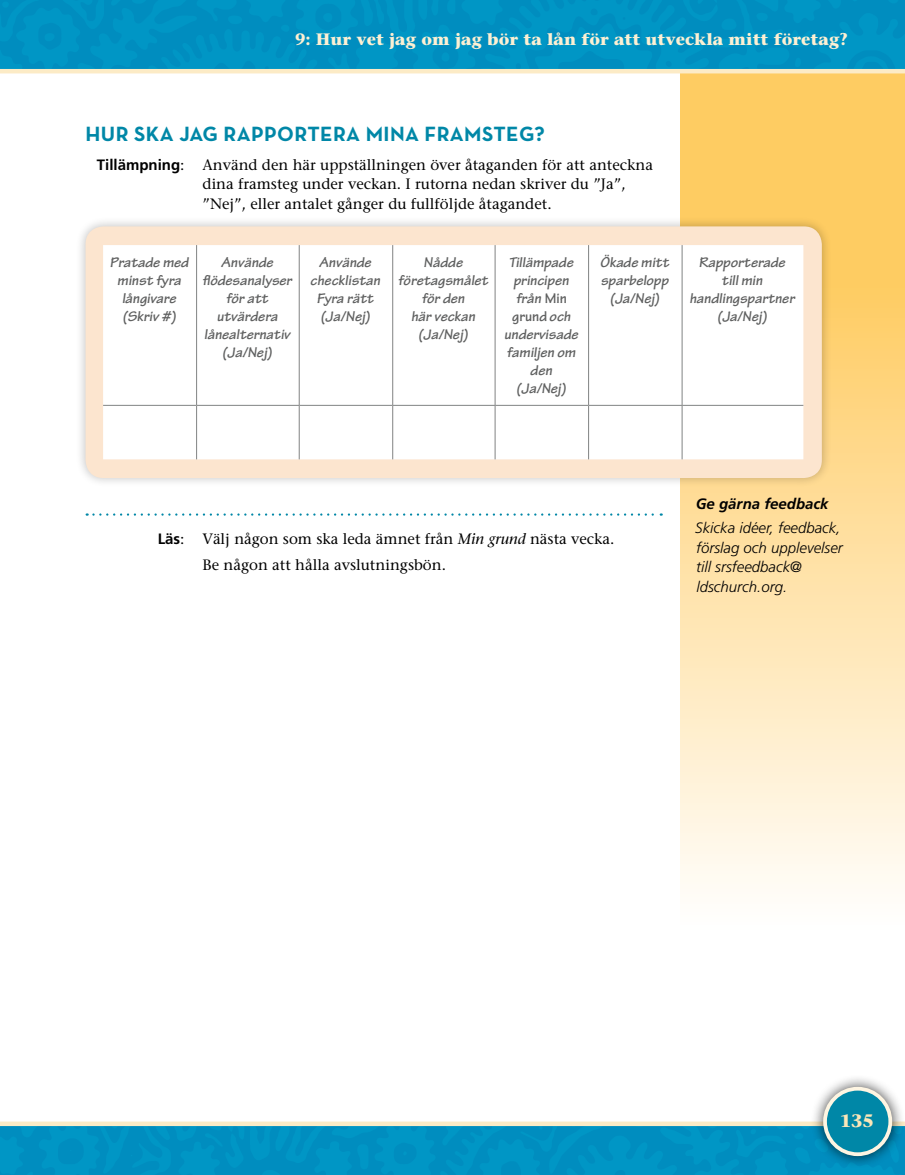
<style>
.page{position:relative;width:905px;height:1175px;background:#fff}
.page>*{position:absolute;margin:0;border:0;box-sizing:border-box;transform-origin:0 0}
.LISTdef-1_title{font:700 21px "Neutralds Lat";letter-spacing:.02em;color:#0087a7}
.t1{font:700 18px "Stone Seriflds Lat";color:#fbe6b8}
.t2{font:700 16.5px "Stone Seriflds Lat";color:#fdf0d3}
.t3{font:italic 700 15px/18px "Tektonlds Lat";color:#5f6060;text-align:center}
.LISTdef-1_para_first{font:500 15px/19.5px "Stone Seriflds Lat";color:#000}
.TCHR_para_first{font:italic 300 15px/19.5px "Frutigerlds Lat";color:#000}
.LISTdef-1_para{font:500 15px "Stone Seriflds Lat";color:#000}
.TCHR_title{font:italic 700 15px "Frutigerlds Lat";color:#000}
.s1{font-family:"Frutigerlds Lat";font-weight:700}
.s2{font-style:normal}
.s3{font-style:italic}
</style>
<div class="page">
<svg style="left:680px;top:73px;width:224px;height:816px"></svg>
<div style="left:0;top:1126px;width:904px;height:48px;background:#008fbf"></div>
<div style="left:0;top:1121px;width:904px;height:5px;background:#fcebc6"></div>
<div style="left:810px;top:1074px;width:94px;height:94px;background:#000;opacity:.75"></div>
<div style="left:825px;top:1088px;width:65px;height:66px;background:#0087a7;border-radius:50%"></div>
<div style="left:823px;top:1086px;width:69px;height:70px;border:4px solid #fef5e2;border-radius:50%"></div>
<div style="left:0;top:0;width:904px;height:69px;background:#0093c2"></div>
<div style="left:75px;top:216px;width:757px;height:272px;background:#000;opacity:.25"></div>
<div style="left:86px;top:226px;width:735px;height:252px;background:#fce5cf;border-radius:18px"></div>
<div style="left:103px;top:245px;width:700px;height:214px;background:#fff"></div>
<hr style="left:196px;top:245px;width:1px;height:160px;background:#818383">
<hr style="left:299px;top:245px;width:1px;height:160px;background:#818383">
<hr style="left:392px;top:245px;width:1px;height:160px;background:#818383">
<hr style="left:494px;top:245px;width:1px;height:160px;background:#818383">
<hr style="left:588px;top:245px;width:1px;height:160px;background:#818383">
<hr style="left:681px;top:245px;width:1px;height:160px;background:#818383">
<hr style="left:103px;top:405px;width:93px;height:1px;background:#818383">
<hr style="left:196px;top:405px;width:103px;height:1px;background:#818383">
<hr style="left:196px;top:406px;width:1px;height:53px;background:#818383">
<hr style="left:299px;top:405px;width:94px;height:1px;background:#818383">
<hr style="left:299px;top:406px;width:1px;height:53px;background:#818383">
<hr style="left:393px;top:405px;width:102px;height:1px;background:#818383">
<hr style="left:392px;top:406px;width:1px;height:53px;background:#818383">
<hr style="left:495px;top:405px;width:93px;height:1px;background:#818383">
<hr style="left:494px;top:406px;width:1px;height:53px;background:#818383">
<hr style="left:588px;top:405px;width:94px;height:1px;background:#818383">
<hr style="left:588px;top:406px;width:1px;height:53px;background:#818383">
<hr style="left:682px;top:405px;width:121px;height:1px;background:#818383">
<hr style="left:681px;top:406px;width:1px;height:53px;background:#818383">
<svg style="left:87px;top:513px;width:574px;height:2px"></svg>
<hr style="left:0;top:69px;width:904px;height:4px;background:#fcebc6">
<p class="t2" style="left:295px;top:25px;width:554px">9: Hur vet jag om jag bör ta lån för att utveckla mitt företag?</p>
<p class="LISTdef-1_title" style="left:86px;top:116px;width:461px">HUR SKA JAG RAPPORTERA MINA FRAMSTEG?</p>
<p class="LISTdef-1_para_first" style="left:202px;top:154px;width:452px;text-indent:-106px"><span class="s1">Tillämpning</span>: Använd den här uppställningen över åtaganden för att anteckna dina framsteg under veckan. I rutorna nedan skriver du ”Ja”, ”Nej”, eller antalet gånger du fullföljde åtagandet.</p>
<p class="t3" style="left:110px;top:253px;width:80px">Pratade med minst fyra långivare (Skriv #)</p>
<p class="t3" style="left:203px;top:253px;width:91px">Använde flödesanalyser för att utvärdera lånealternativ (Ja/Nej)</p>
<p class="t3" style="left:311px;top:253px;width:72px">Använde checklistan<br>Fyra rätt (Ja/Nej)</p>
<p class="t3" style="left:399px;top:253px;width:92px">Nådde företagsmålet för den<br>här veckan (Ja/Nej)</p>
<p class="t3" style="left:505px;top:253px;width:75px">Tillämpade principen från <span class="s2">Min grund</span> och undervisade familjen om den (Ja/Nej)</p>
<p class="t3" style="left:600px;top:253px;width:71px">Ökade mitt sparbelopp (Ja/Nej)</p>
<p class="t3" style="left:690px;top:253px;width:107px">Rapporterade till min handlingspartner (Ja/Nej)</p>
<p class="LISTdef-1_para_first" style="left:158px;top:529px;width:458px"><span class="s1">Läs</span>: Välj någon som ska leda ämnet från <span class="s3">Min grund</span> nästa vecka.</p>
<p class="LISTdef-1_para" style="left:202px;top:552px;width:245px">Be någon att hålla avslutningsbön.</p>
<p class="TCHR_title" style="left:695px;top:492px;width:134px">Ge gärna feedback</p>
<p class="TCHR_para_first" style="left:695px;top:518px;width:149px">Skicka idéer, feedback, förslag och upplevelser till srsfeedback@ ldschurch.org.</p>
<p class="t1" style="left:839px;top:1105px;width:36px">135</p>
</div>
